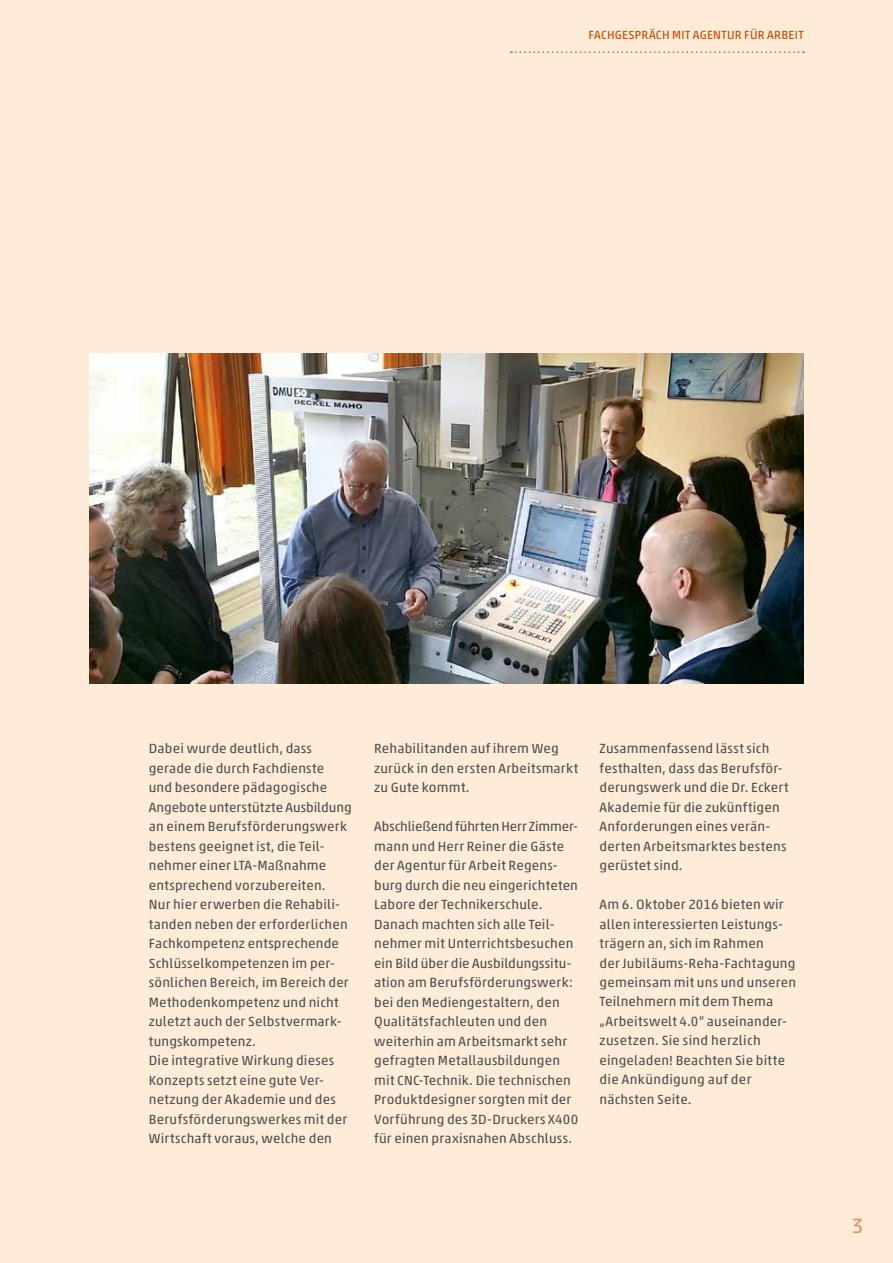
<style>
.page{position:relative;width:893px;height:1263px;background:#ffecd8}
.page>*{position:absolute;margin:0;border:0;box-sizing:border-box;transform-origin:0 0}
.t1{font:21px "Akko Pro";color:#e09366}
.t2{font:13.5px/19.5px "Akko Pro";letter-spacing:.015em;color:#4d4d4c}
.t3{font:12px "Akko Pro";color:#c84502}
</style>
<div class="page">
<img style="left:89px;top:354px;width:715px;height:330px">
<svg style="left:511px;top:51px;width:293px;height:2px"></svg>
<p class="t3" style="left:588px;top:27px;width:8px">fachgespr</p>
<p class="t3" style="left:649px;top:27px;width:59px">äch mit Agentur</p>
<p class="t3" style="left:744px;top:27px;width:8px">für</p>
<p class="t3" style="left:767px;top:27px;width:14px">Arbeit</p>
<p class="t2" style="left:149px;top:739px;width:205px">Dabei wurde deutlich, dass gerade die durch Fachdienste<br>und besondere pädagogische<br>Angebote unterstützte Ausbildung an einem Berufsförderungswerk bestens geeignet ist, die Teil&shy;nehmer einer LTA-Maßnahme entsprechend vorzubereiten.<br>Nur hier erwerben die Rehabili&shy;tanden neben der erforderlichen<br>Fachkompetenz entsprechende<br>Schlüsselkompetenzen im per&shy;sönlichen Bereich, im Bereich der<br>Methodenkompetenz und nicht zuletzt auch der Selbstvermark&shy;tungskompetenz.<br>Die integrative Wirkung dieses<br>Konzepts setzt eine gute Ver&shy;netzung der Akademie und des<br>Berufsförderungswerkes mit der<br>Wirtschaft voraus, welche den</p>
<p class="t2" style="left:374px;top:738px;width:206px">Rehabilitanden auf ihrem Weg zurück in den ersten Arbeitsmarkt zu Gute kommt.</p>
<p class="t2" style="left:374px;top:816px;width:206px">Abschließend führten Herr Zimmer&shy;mann und Herr Reiner die Gäste der Agentur für Arbeit Regens&shy;burg durch die neu eingerichteten<br>Labore der Technikerschule.<br>Danach machten sich alle Teil&shy;nehmer mit Unterrichtsbesuchen ein Bild über die Ausbildungssitu&shy;ation am Berufsförderungswerk: bei den Mediengestaltern, den<br>Qualitätsfachleuten und den weiterhin am Arbeitsmarkt sehr gefragten Metallausbildungen mit CNC-Technik. Die technischen<br>Produktdesigner sorgten mit der<br>Vorführung des 3D-Druckers X400 für einen praxisnahen Abschluss.</p>
<p class="t2" style="left:600px;top:738px;width:191px">Zusammenfassend lässt sich festhalten, dass das Berufsför&shy;derungswerk und die Dr. Eckert<br>Akademie für die zukünftigen<br>Anforderungen eines verän&shy;derten Arbeitsmarktes bestens gerüstet sind.</p>
<p class="t2" style="left:600px;top:894px;width:198px">Am 6. Oktober 2016 bieten wir allen interessierten Leistungs&shy;trägern an, sich im Rahmen<br>der Jubiläums-Reha-Fachtagung gemeinsam mit uns und unseren<br>Teilnehmern mit dem Thema „Arbeitswelt 4.0“ auseinander&shy;zusetzen. Sie sind herzlich eingeladen! Beachten Sie bitte die Ankündigung auf der nächsten Seite.</p>
<h1 class="t1" style="left:852px;top:1213px;width:13px">3</h1>
</div>
